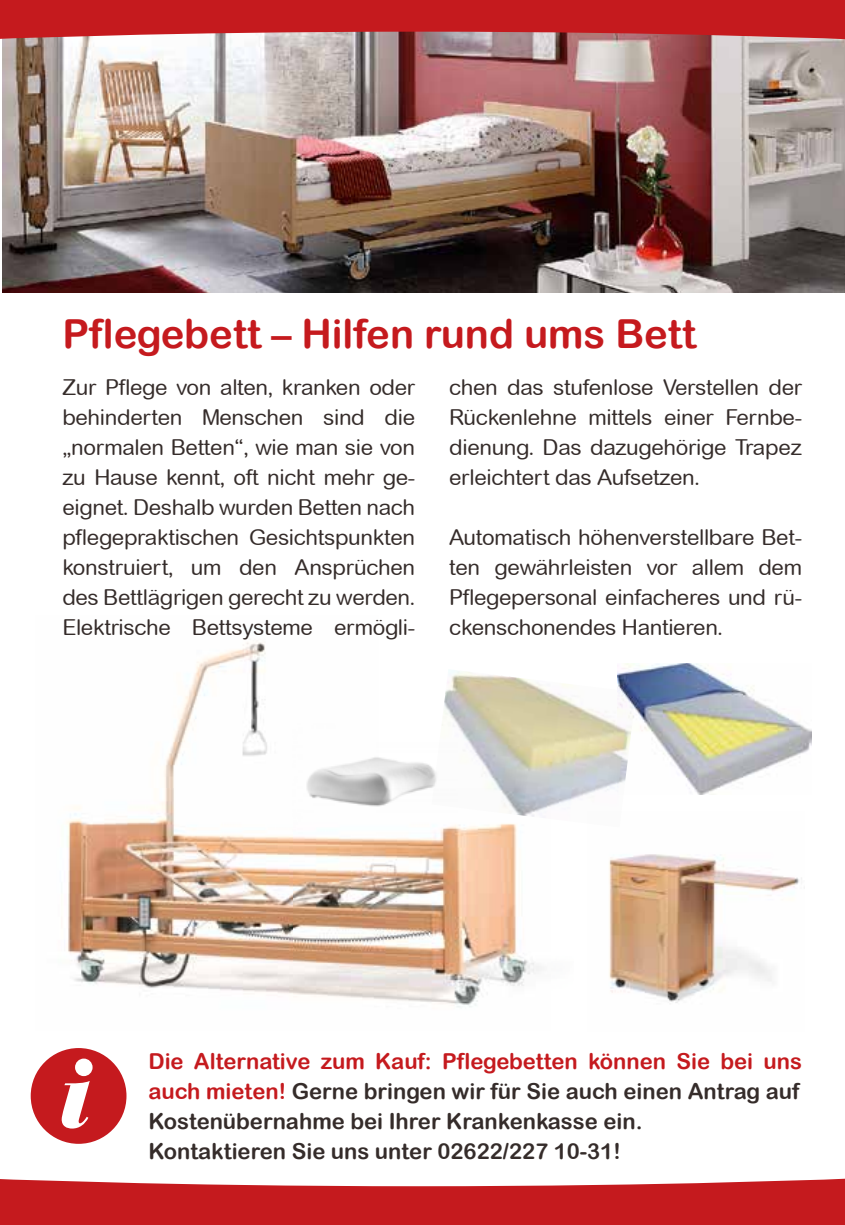
<style>
.page{position:relative;width:845px;height:1225px;background:#fff}
.page>*{position:absolute;margin:0;border:0;box-sizing:border-box;transform-origin:0 0}
.t1{font:40px "Arial Rounded MT Bold";color:#c51a1e}
.t2{font:22px/30px "Arial Rounded MT";letter-spacing:-.015em;color:#352c2a;text-align:justify}
.t3{font:22px/30px "Arial Rounded MT Bold";color:#352c2a}
.s1{color:#c51a1e}
</style>
<div class="page">
<svg style="left:0;top:1178px;width:845px;height:47px;background:#cc3639"></svg>
<img style="left:2px;top:39px;width:843px;height:253px">
<svg style="left:0;top:0;width:845px;height:39px;background:#c42c2f"></svg>
<div style="left:31px;top:1048px;width:95px;height:95px;background:#c51a1e;border-radius:50%"></div>
<svg style="left:62px;top:1058px;width:31px;height:70px"></svg>
<img style="left:67px;top:642px;width:475px;height:365px">
<img style="left:609px;top:854px;width:193px;height:149px">
<img style="left:292px;top:723px;width:166px;height:110px">
<img style="left:432px;top:669px;width:185px;height:158px">
<img style="left:617px;top:663px;width:195px;height:131px">
<h1 class="t1" style="left:62px;top:310px;width:635px">Pflegebett – Hilfen rund ums Bett</h1>
<p class="t2" style="left:62px;top:372px;width:354px">Zur Pflege von alten, kranken oder behinderten Menschen sind die „normalen Betten“, wie man sie von zu Hause kennt, oft nicht mehr ge&shy;eignet. Deshalb wurden Betten nach pflegepraktischen Gesichtspunkten konstruiert, um den Ansprüchen des Bettlägrigen gerecht zu werden.<br>Elektrische Bettsysteme ermögli-</p>
<p class="t2" style="left:449px;top:372px;width:354px">chen das stufenlose Verstellen der Rückenlehne mittels einer Fernbe&shy;dienung. Das dazugehörige Trapez erleichtert das Aufsetzen.</p>
<p class="t2" style="left:449px;top:522px;width:354px">Automatisch höhenverstellbare Bet&shy;ten gewährleisten vor allem dem Pflegepersonal einfacheres und rü&shy;ckenschonendes Hantieren.</p>
<p class="t3" style="left:148px;top:1046px;width:655px"><span class="s1">Die Alternative zum Kauf: Pflegebetten können Sie bei uns auch mieten!</span> Gerne bringen wir für Sie auch einen Antrag auf Kostenübernahme bei Ihrer Krankenkasse ein.<br>Kontaktieren Sie uns unter 02622/227 10-31!</p>
</div>
